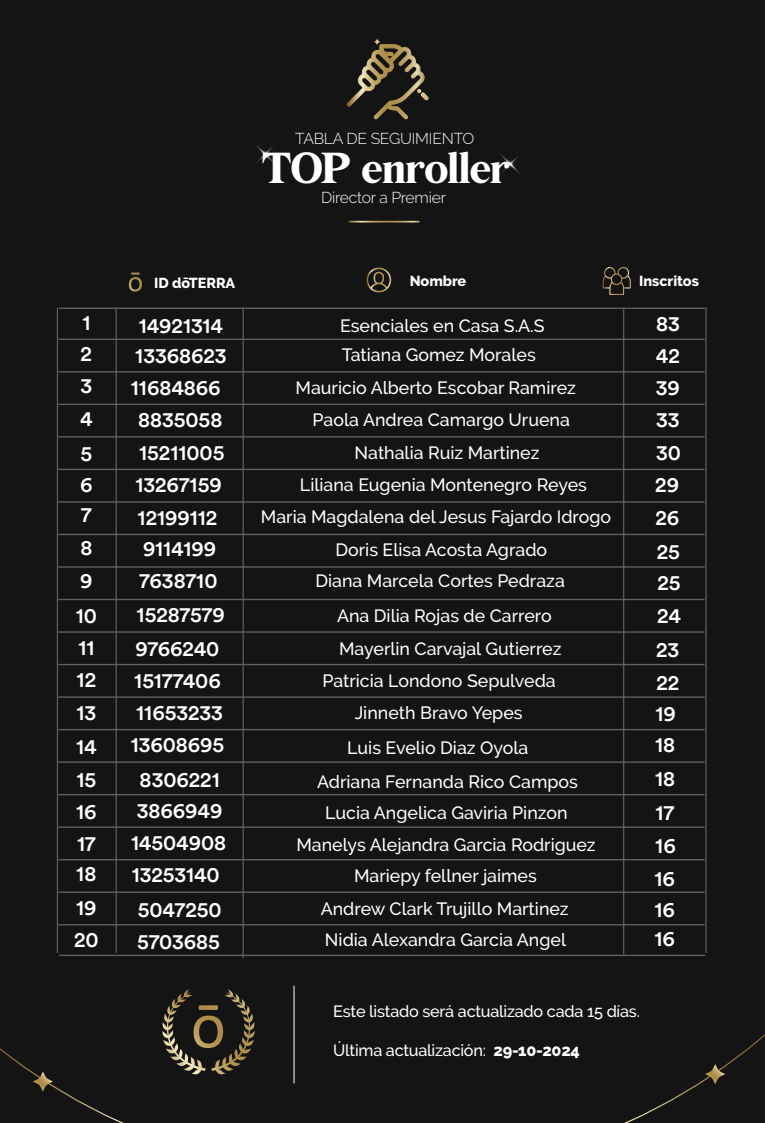
<style>
.page{position:relative;width:765px;height:1123px;background:#141414}
.page>*{position:absolute;margin:0;border:0;box-sizing:border-box;transform-origin:0 0}
.t1{font:37.88px "Bohemian Soul";letter-spacing:-.02em;color:#fff}
.t2{font:500 21.25px/32.6px "Circular Std";color:#fff}
.t3{font:500 17.75px "Raleway";color:#fff}
.t4{font:500 16.25px "Raleway";letter-spacing:-.015em;color:#fff}
.t5{font:300 15.75px "Raleway";letter-spacing:-.015em;color:#fff}
.t6{font:800 14.38px "Raleway";color:#fff}
.s1{font-weight:800}
</style>
<div class="page">
<svg style="left:255px;top:144px;width:21px;height:21px"></svg>
<svg style="left:500px;top:154px;width:21px;height:21px"></svg>
<hr style="left:349px;top:221px;width:70px;height:2px;background:#fff">
<svg style="left:346px;top:39px;width:83px;height:81px"></svg>
<svg style="left:0;top:776px;width:333px;height:346px"></svg>
<svg style="left:333px;top:776px;width:432px;height:346px"></svg>
<svg style="left:33px;top:1071px;width:20px;height:21px"></svg>
<svg style="left:705px;top:1064px;width:20px;height:20px"></svg>
<hr style="left:58px;top:339px;width:647px;height:1px;background:#616160">
<hr style="left:58px;top:371px;width:647px;height:1px;background:#616160">
<hr style="left:58px;top:404px;width:647px;height:1px;background:#616160">
<hr style="left:58px;top:436px;width:647px;height:2px;background:#616160">
<hr style="left:58px;top:469px;width:647px;height:1px;background:#616160">
<hr style="left:58px;top:501px;width:647px;height:2px;background:#616160">
<hr style="left:58px;top:534px;width:647px;height:1px;background:#616160">
<hr style="left:58px;top:566px;width:647px;height:2px;background:#616160">
<hr style="left:58px;top:599px;width:647px;height:1px;background:#616160">
<hr style="left:58px;top:631px;width:647px;height:2px;background:#616160">
<hr style="left:58px;top:664px;width:647px;height:1px;background:#616160">
<hr style="left:58px;top:696px;width:647px;height:2px;background:#616160">
<hr style="left:58px;top:729px;width:647px;height:1px;background:#616160">
<hr style="left:58px;top:761px;width:647px;height:2px;background:#616160">
<hr style="left:58px;top:794px;width:647px;height:1px;background:#616160">
<hr style="left:58px;top:826px;width:647px;height:2px;background:#616160">
<hr style="left:58px;top:859px;width:647px;height:1px;background:#616160">
<hr style="left:58px;top:891px;width:647px;height:2px;background:#616160">
<hr style="left:58px;top:924px;width:647px;height:1px;background:#616160">
<hr style="left:59px;top:308px;width:646px;height:1px;background:#616160">
<hr style="left:59px;top:955px;width:646px;height:1px;background:#616160">
<hr style="left:243px;top:308px;width:1px;height:650px;background:#616160">
<hr style="left:116px;top:307px;width:1px;height:646px;background:#616160">
<hr style="left:57px;top:307px;width:1px;height:646px;background:#616160">
<hr style="left:705px;top:307px;width:2px;height:646px;background:#616160">
<hr style="left:623px;top:308px;width:1px;height:646px;background:#616160">
<svg style="left:603px;top:267px;width:28px;height:28px"></svg>
<svg style="left:366px;top:268px;width:25px;height:24px"></svg>
<svg style="left:129px;top:273px;width:13px;height:19px"></svg>
<p class="t2" style="left:81px;top:307px;width:13px;line-height:30.2px">1<br>2</p>
<p class="t2" style="left:80px;top:369px;width:14px">3<br>4</p>
<p class="t2" style="left:80px;top:438px;width:14px;line-height:30.8px;text-align:justify">5<br>6<br>7</p>
<p class="t2" style="left:80px;top:531px;width:14px">8<br>9</p>
<p class="t2" style="left:76px;top:599px;width:23px">10<br>11<br>12<br>13<br>14<br>15<br>16<br>17</p>
<p class="t2" style="left:76px;top:856px;width:22px;line-height:33.9px">18<br>19</p>
<p class="t2" style="left:74px;top:922px;width:26px">20</p>
<p class="t5" style="left:295px;top:129px;width:181px">TABLA DE SEGUIMIENTO</p>
<h1 class="t1" style="left:262px;top:148px;width:249px">TOP enroller</h1>
<p class="t5" style="left:321px;top:188px;width:126px">Director a Premier</p>
<p class="t6" style="left:410px;top:273px;width:58px">Nombre</p>
<p class="t3" style="left:340px;top:315px;width:206px">Esenciales en Casa S.A.S</p>
<p class="t6" style="left:154px;top:275px;width:83px">ID dōTERRA</p>
<p class="t6" style="left:639px;top:273px;width:61px">Inscritos</p>
<p class="t2" style="left:656px;top:307px;width:27px;line-height:32.1px;text-align:justify">83<br>42<br>39<br>33<br>30</p>
<p class="t2" style="left:139px;top:309px;width:86px">14921314</p>
<p class="t3" style="left:342px;top:344px;width:196px">Tatiana Gomez Morales</p>
<p class="t2" style="left:135px;top:338px;width:93px">13368623</p>
<p class="t2" style="left:131px;top:371px;width:91px">11684866</p>
<p class="t3" style="left:296px;top:377px;width:282px">Mauricio Alberto Escobar Ramirez</p>
<p class="t2" style="left:138px;top:402px;width:86px">8835058</p>
<p class="t3" style="left:313px;top:409px;width:259px">Paola Andrea Camargo Uruena</p>
<p class="t2" style="left:139px;top:436px;width:87px">15211005</p>
<p class="t3" style="left:355px;top:442px;width:186px">Nathalia Ruiz Martinez</p>
<p class="t2" style="left:135px;top:467px;width:88px">13267159</p>
<p class="t3" style="left:300px;top:474px;width:288px">Liliana Eugenia Montenegro Reyes</p>
<p class="t2" style="left:655px;top:468px;width:25px">29</p>
<p class="t2" style="left:137px;top:501px;width:81px">12199112</p>
<p class="t3" style="left:261px;top:506px;width:352px">Maria Magdalena del Jesus Fajardo Idrogo</p>
<p class="t2" style="left:143px;top:532px;width:75px">9114199</p>
<p class="t3" style="left:335px;top:540px;width:213px">Doris Elisa Acosta Agrado</p>
<p class="t2" style="left:140px;top:564px;width:80px">7638710</p>
<p class="t3" style="left:315px;top:571px;width:251px">Diana Marcela Cortes Pedraza</p>
<p class="t2" style="left:137px;top:598px;width:90px">15287579</p>
<p class="t3" style="left:337px;top:605px;width:216px">Ana Dilia Rojas de Carrero</p>
<p class="t2" style="left:136px;top:632px;width:85px">9766240</p>
<p class="t3" style="left:339px;top:639px;width:224px">Mayerlin Carvajal Gutierrez</p>
<p class="t2" style="left:134px;top:664px;width:88px">15177406</p>
<p class="t3" style="left:322px;top:670px;width:235px">Patricia Londono Sepulveda</p>
<p class="t2" style="left:656px;top:500px;width:26px;line-height:33.8px">26<br>25</p>
<p class="t2" style="left:656px;top:566px;width:26px;line-height:33.2px;text-align:justify">25<br>24<br>23<br>22</p>
<p class="t2" style="left:136px;top:696px;width:88px">11653233</p>
<p class="t3" style="left:355px;top:702px;width:169px">Jinneth Bravo Yepes</p>
<p class="t2" style="left:656px;top:696px;width:22px">19</p>
<p class="t2" style="left:131px;top:728px;width:95px">13608695</p>
<p class="t2" style="left:140px;top:763px;width:82px">8306221</p>
<p class="t2" style="left:137px;top:794px;width:87px">3866949</p>
<p class="t3" style="left:347px;top:738px;width:183px">Luis Evelio Diaz Oyola</p>
<p class="t3" style="left:317px;top:772px;width:262px">Adriana Fernanda Rico Campos</p>
<p class="t3" style="left:325px;top:803px;width:244px">Lucia Angelica Gaviria Pinzon</p>
<p class="t2" style="left:655px;top:727px;width:22px;line-height:33.9px;text-align:justify">18<br>18<br>17</p>
<p class="t2" style="left:131px;top:826px;width:97px">14504908</p>
<p class="t2" style="left:132px;top:858px;width:90px">13253140</p>
<p class="t2" style="left:138px;top:892px;width:85px">5047250</p>
<p class="t3" style="left:297px;top:834px;width:301px">Manelys Alejandra Garcia Rodriguez</p>
<p class="t3" style="left:354px;top:865px;width:184px">Mariepy fellner jaimes</p>
<p class="t3" style="left:321px;top:898px;width:249px">Andrew Clark Trujillo Martinez</p>
<p class="t2" style="left:654px;top:829px;width:23px;line-height:32px;text-align:justify">16<br>16<br>16</p>
<p class="t2" style="left:137px;top:925px;width:84px">5703685</p>
<p class="t3" style="left:325px;top:929px;width:243px">Nidia Alexandra Garcia Angel</p>
<p class="t2" style="left:654px;top:922px;width:22px">16</p>
<p class="t4" style="left:333px;top:1002px;width:308px">Este listado será actualizado cada 15 días.</p>
<p class="t4" style="left:333px;top:1041px;width:248px">Última actualización: <span class="s1">29-10-2024</span></p>
</div>
